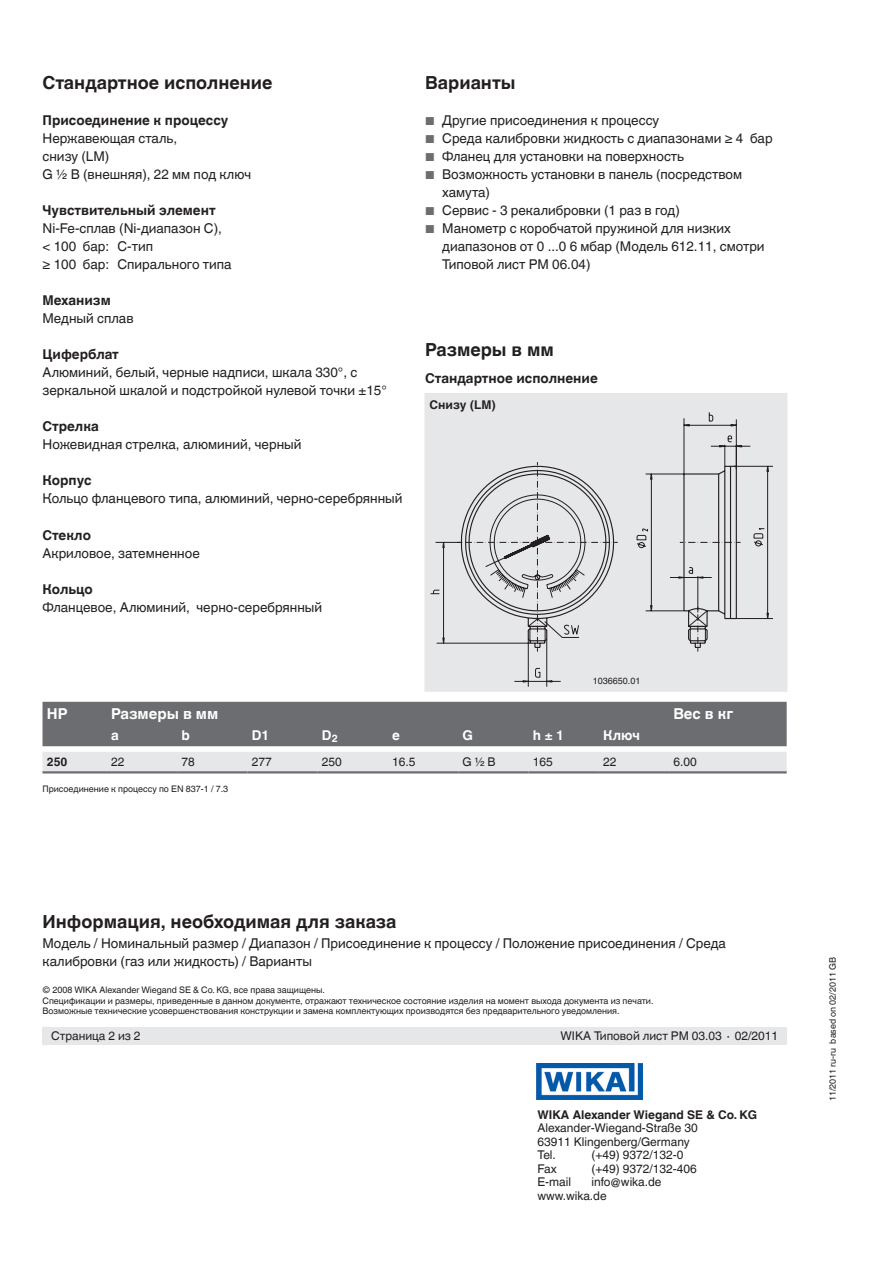
<style>
.page{position:relative;width:893px;height:1263px;background:#fff}
.page>*{position:absolute;margin:0;border:0;box-sizing:border-box;transform-origin:0 0}
.t1{font:700 18px "Helvetica World";color:#231f20}
.t2{font:700 15px "Helvetica World";color:#fff}
.t3{font:13.5px/18px "Helvetica World";color:#231f20}
.t4{font:700 13.5px "Helvetica World";color:#231f20}
.t5{font:700 13.5px "Helvetica World";color:#fff}
.t6{font:12px/13.5px "Helvetica World";color:#231f20}
.t7{font:700 12px "Helvetica World";color:#231f20}
.t8{font:9px/10.5px "Helvetica World";color:#231f20}
.s1{font-size:11.55px;color:#6c6d70}
</style>
<div class="page">
<img style="left:537px;top:1063px;width:106px;height:36px">
<div style="left:43px;top:1028px;width:744px;height:17px;background:#e6e7e9"></div>
<div style="left:424px;top:393px;width:363px;height:299px;background:#e6e7e9"></div>
<svg style="left:514px;top:465px;width:259px;height:222px"></svg>
<svg style="left:430px;top:412px;width:333px;height:266px"></svg>
<svg style="left:460px;top:465px;width:277px;height:184px"></svg>
<div style="left:43px;top:702px;width:744px;height:44px;background:#6c6d70"></div>
<div style="left:43px;top:752px;width:744px;height:19px;background:#e6e7e9"></div>
<hr style="left:43px;top:771px;width:64px;height:2px;background:#6c6d70">
<hr style="left:107px;top:771px;width:70px;height:2px;background:#6c6d70">
<hr style="left:177px;top:771px;width:70px;height:2px;background:#6c6d70">
<hr style="left:247px;top:771px;width:71px;height:2px;background:#6c6d70">
<hr style="left:318px;top:771px;width:70px;height:2px;background:#6c6d70">
<hr style="left:388px;top:771px;width:70px;height:2px;background:#6c6d70">
<hr style="left:458px;top:771px;width:71px;height:2px;background:#6c6d70">
<hr style="left:529px;top:771px;width:70px;height:2px;background:#6c6d70">
<hr style="left:599px;top:771px;width:70px;height:2px;background:#6c6d70">
<hr style="left:669px;top:771px;width:118px;height:2px;background:#6c6d70">
<h1 class="t1" style="left:43px;top:73px;width:232px">Стандартное исполнение</h1>
<p class="t4" style="left:43px;top:113px;width:187px">Присоединение к процессу</p>
<p class="t3" style="left:43px;top:130px;width:210px">Нержавеющая сталь,<br>снизу (LM)<br>G ½ B (внешняя), 22 мм под ключ</p>
<p class="t4" style="left:43px;top:203px;width:175px">Чувствительный элемент</p>
<p class="t3" style="left:43px;top:220px;width:191px">Ni-Fe-сплав (Ni-диапазон C), &lt; 100 бар: C-тип<br>≥ 100 бар: Спирального типа</p>
<p class="t4" style="left:42px;top:293px;width:70px">Механизм</p>
<p class="t3" style="left:42px;top:310px;width:93px">Медный сплав</p>
<p class="t4" style="left:42px;top:347px;width:78px">Циферблат</p>
<p class="t3" style="left:42px;top:364px;width:346px">Алюминий, белый, черные надписи, шкала 330°, с зеркальной шкалой и подстройкой нулевой точки ±15°</p>
<p class="t4" style="left:42px;top:419px;width:58px">Стрелка</p>
<p class="t3" style="left:42px;top:436px;width:260px">Ножевидная стрелка, алюминий, черный</p>
<p class="t4" style="left:42px;top:473px;width:51px">Корпус</p>
<p class="t3" style="left:42px;top:490px;width:361px">Кольцо фланцевого типа, алюминий, черно-серебрянный</p>
<p class="t4" style="left:42px;top:527px;width:50px">Стекло</p>
<p class="t3" style="left:42px;top:544px;width:159px">Акриловое, затемненное</p>
<p class="t4" style="left:42px;top:581px;width:52px">Кольцо</p>
<p class="t3" style="left:42px;top:598px;width:281px">Фланцевое, Алюминий, черно-серебрянный</p>
<h1 class="t1" style="left:425px;top:73px;width:92px">Варианты</h1>
<p class="t3" style="left:425px;top:112px;width:236px"><span class="s1">■</span> Другие присоединения к процессу</p>
<p class="t3" style="left:425px;top:130px;width:349px"><span class="s1">■</span> Среда калибровки жидкость с диапазонами ≥ 4 бар</p>
<p class="t3" style="left:425px;top:148px;width:260px"><span class="s1">■</span> Фланец для установки на поверхность</p>
<p class="t3" style="left:442px;top:166px;width:301px;text-indent:-17px"><span class="s1">■</span> Возможность установки в панель (посредством хамута)</p>
<p class="t3" style="left:425px;top:202px;width:256px"><span class="s1">■</span> Сервис - 3 рекалибровки (1 раз в год)</p>
<p class="t3" style="left:442px;top:220px;width:324px;text-indent:-17px"><span class="s1">■</span> Манометр с коробчатой пружиной для низких диапазонов от 0 ...0 6 мбар (Модель 612.11, смотри<br>Типовой лист PM 06.04)</p>
<h1 class="t1" style="left:425px;top:339px;width:130px">Размеры в мм</h1>
<p class="t4" style="left:425px;top:370px;width:174px">Стандартное исполнение</p>
<p class="t7" style="left:429px;top:398px;width:68px">Снизу (LM)</p>
<p class="t8" style="left:593px;top:676px;width:49px">1036650.01</p>
<p class="t2" style="left:47px;top:705px;width:22px">НР</p>
<p class="t2" style="left:111px;top:705px;width:109px">Размеры в мм</p>
<p class="t2" style="left:673px;top:705px;width:61px">Вес в кг</p>
<p class="t5" style="left:111px;top:728px;width:9px">a</p>
<p class="t5" style="left:181px;top:728px;width:10px">b</p>
<p class="t5" style="left:252px;top:728px;width:19px">D1</p>
<p class="t5" style="left:322px;top:728px;width:17px">D<sub>2</sub></p>
<p class="t5" style="left:392px;top:728px;width:9px">e</p>
<p class="t5" style="left:462px;top:728px;width:12px">G</p>
<p class="t5" style="left:533px;top:728px;width:33px">h ± 1</p>
<p class="t5" style="left:603px;top:728px;width:39px">Ключ</p>
<p class="t7" style="left:47px;top:755px;width:22px">250</p>
<p class="t6" style="left:111px;top:755px;width:15px">22</p>
<p class="t6" style="left:181px;top:755px;width:15px">78</p>
<p class="t6" style="left:252px;top:755px;width:22px">277</p>
<p class="t6" style="left:322px;top:755px;width:22px">250</p>
<p class="t6" style="left:392px;top:755px;width:25px">16.5</p>
<p class="t6" style="left:462px;top:755px;width:35px">G ½ B</p>
<p class="t6" style="left:533px;top:755px;width:22px">165</p>
<p class="t6" style="left:603px;top:755px;width:15px">22</p>
<p class="t6" style="left:673px;top:755px;width:25px">6.00</p>
<p class="t8" style="left:43px;top:784px;width:187px">Присоединение к процессу по EN 837-1 / 7.3</p>
<h1 class="t1" style="left:43px;top:912px;width:356px">Информация, необходимая для заказа</h1>
<p class="t3" style="left:43px;top:934px;width:685px">Модель / Номинальный размер / Диапазон / Присоединение к процессу / Положение присоединения / Среда калибровки (газ или жидкость) / Варианты</p>
<p class="t8" style="left:43px;top:985px;width:612px">© 2008 WIKA Alexander Wiegand SE &amp; Co. KG, все права защищены.<br>Спецификации и размеры, приведенные в данном документе, отражают техническое состояние изделия на момент выхода документа из печати.<br>Возможные технические усовершенствования конструкции и замена комплектующих производятся без предварительного уведомления.</p>
<p class="t6" style="left:51px;top:1029px;width:91px">Страница 2 из 2</p>
<p class="t6" style="left:560px;top:1029px;width:219px">WIKA Типовой лист PM 03.03 ∙ 02/2011</p>
<p class="t7" style="left:537px;top:1107px;width:221px">WIKA Alexander Wiegand SE &amp; Co. KG</p>
<p class="t6" style="left:537px;top:1121px;width:162px">Alexander-Wiegand-Straße 30<br>63911 Klingenberg/Germany<br>Tel.</p>
<p class="t6" style="left:591px;top:1148px;width:94px">(+49) 9372/132-0</p>
<p class="t6" style="left:537px;top:1161px;width:21px">Fax</p>
<p class="t6" style="left:591px;top:1161px;width:107px">(+49) 9372/132-406</p>
<p class="t6" style="left:537px;top:1175px;width:35px">E-mail</p>
<p class="t6" style="left:537px;top:1175px;width:126px;text-indent:54px">info@wika.de www.wika.de</p>
<p class="t8" style="left:827px;top:1101px;width:146px;rotate:-90deg">11/2011 ru-ru based on 02/2011 GB</p>
</div>
